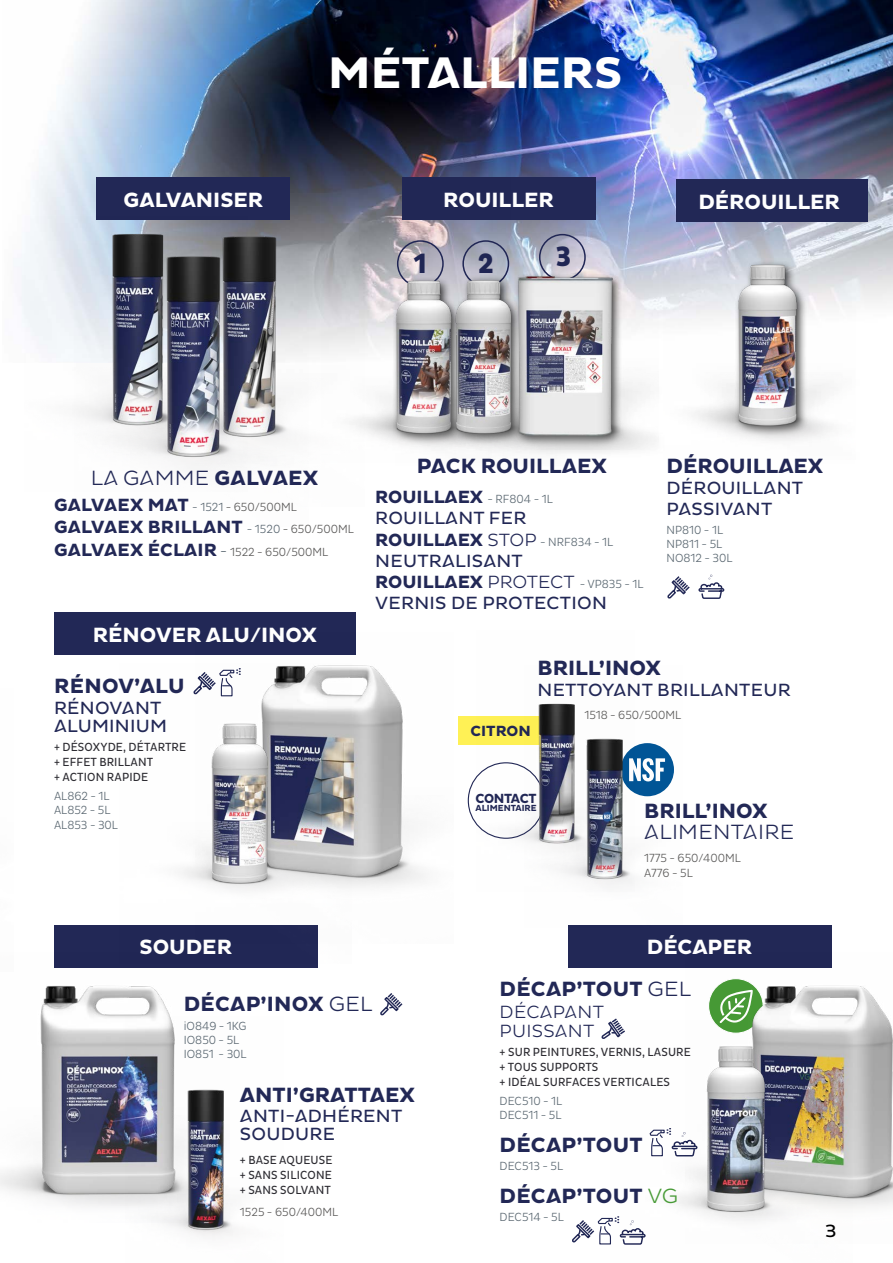
<style>
.page{position:relative;width:893px;height:1263px;background:#fff}
.page>*{position:absolute;margin:0;border:0;box-sizing:border-box;transform-origin:0 0}
.t1{font:45px "Aexalt MS Bold";color:#fff}
.t2{font:800 28.5px "Pluto Sans Cond";color:#222856}
.t3{font:21px "Aexalt MS Bold";color:#222856}
.t4{font:21px "Aexalt MS Bold";color:#fff}
.t5{font:21px "Aexalt MS Light";letter-spacing:.015em;color:#222856}
.t6{font:700 21px "Aexalt";color:#fff}
.t7{font:18px/18px "Aexalt MS Regular";letter-spacing:.015em;color:#222856}
.t8{font:18px/22.2px "Aexalt MS Bold";color:#222856}
.t9{font:18px/19.5px "Aexalt MS Light";letter-spacing:.015em;color:#222856}
.t10{font:18px "Aexalt MS Regular";color:#000}
.t11{font:15px "Aexalt MS Bold";color:#222856}
.t12{font:700 13.5px "Aexalt";letter-spacing:-.035em;color:#222856;scale:.95 1}
.t13{font:12px/15px "Pluto Sans Cond";letter-spacing:.015em;color:#2d2c32}
.t14{font:300 12px/14.4px "Pluto Sans Cond";color:#596670}
.t15{font:300 12px/14.4px "Pluto Sans Cond";color:#595857}
.t16{font:300 12px "Pluto Sans Cond";color:#585756}
.t17{font:700 9px "Aexalt";letter-spacing:-.005em;color:#222856;scale:.95 1}
.s1{font-family:"Aexalt MS Bold"}
.s2{font-family:"Pluto Sans Cond";font-weight:300;font-size:12px;color:#596670}
.s3{font-family:"Pluto Sans Cond";font-weight:300;font-size:12px;color:#585756}
.s4{font-family:"Aexalt MS Bold";font-weight:400;font-size:18px;color:#222856}
.s5{font-size:15px;color:#596670}
.s6{font-family:"Aexalt";font-weight:700}
.s7{font-family:"Aexalt MS Light";font-weight:400;font-size:18px;color:#222856}
.s8{font-family:"Aexalt MS Light"}
.s9{font-family:"Aexalt MS Light";color:#479a36}
</style>
<div class="page">
<img style="left:20px;top:0;width:873px;height:315px">
<div style="left:97px;top:178px;width:193px;height:42px;background:#222856"></div>
<div style="left:402px;top:178px;width:193px;height:42px;background:#222856"></div>
<div style="left:54px;top:612px;width:301px;height:43px;background:#222856"></div>
<div style="left:54px;top:925px;width:264px;height:42px;background:#222856"></div>
<div style="left:568px;top:925px;width:263px;height:42px;background:#222856"></div>
<div style="left:676px;top:180px;width:191px;height:42px;background:#222856"></div>
<svg style="left:380px;top:993px;width:23px;height:23px"></svg>
<svg style="left:601px;top:1018px;width:16px;height:21px"></svg>
<svg style="left:572px;top:1217px;width:39px;height:28px"></svg>
<svg style="left:667px;top:576px;width:23px;height:23px"></svg>
<svg style="left:698px;top:574px;width:27px;height:25px"></svg>
<div style="left:458px;top:716px;width:92px;height:28px;background:#fff155"></div>
<img style="left:24px;top:217px;width:224px;height:141px">
<img style="left:131px;top:223px;width:190px;height:131px">
<img style="left:74px;top:243px;width:234px;height:227px">
<img style="left:321px;top:164px;width:190px;height:278px">
<img style="left:395px;top:234px;width:172px;height:215px">
<div style="left:463px;top:272px;width:205px;height:187px;background:#000;opacity:.75"></div>
<img style="left:467px;top:251px;width:192px;height:199px">
<img style="left:351px;top:632px;width:74px;height:256px">
<img style="left:182px;top:665px;width:169px;height:226px">
<img style="left:476px;top:744px;width:48px;height:95px">
<img style="left:524px;top:703px;width:150px;height:184px">
<img style="left:0;top:967px;width:230px;height:240px">
<img style="left:686px;top:952px;width:207px;height:256px">
<img style="left:611px;top:1020px;width:242px;height:225px">
<div style="left:666px;top:260px;width:196px;height:206px;background:#000;opacity:.75"></div>
<img style="left:663px;top:261px;width:192px;height:198px">
<img style="left:126px;top:1017px;width:108px;height:220px">
<h1 class="t1" style="left:328px;top:47px;width:295px">MÉTALLIERS</h1>
<h3 class="t4" style="left:124px;top:188px;width:141px">GALVANISER</h3>
<h3 class="t4" style="left:443px;top:188px;width:112px">ROUILLER</h3>
<h2 class="t2" style="left:414px;top:247px;width:14px">1</h2>
<h2 class="t2" style="left:478px;top:247px;width:18px">2</h2>
<h2 class="t2" style="left:556px;top:240px;width:17px">3</h2>
<h3 class="t4" style="left:698px;top:190px;width:143px">DÉROUILLER</h3>
<h3 class="t5" style="left:91px;top:465px;width:229px">LA GAMME <span class="s1">GALVAEX</span></h3>
<h3 class="t8" style="left:54px;top:494px;width:301px">GALVAEX MAT <span class="s2">- 1521</span> <span class="s3">- 650/500ML<br></span>GALVAEX BRILLANT <span class="s2">- 1520</span> <span class="s3">- 650/500ML</span></h3>
<p class="t16" style="left:54px;top:545px;width:276px"><span class="s4">GALVAEX ÉCLAIR</span> <span class="s5">-</span> 1522 - 650/500ML</p>
<h3 class="t4" style="left:93px;top:622px;width:226px">RÉNOVER ALU<span class="s6">/INOX</span></h3>
<h3 class="t3" style="left:417px;top:454px;width:191px">PACK ROUILLAEX</h3>
<h3 class="t8" style="left:375px;top:486px;width:179px">ROUILLAEX <span class="s2">- RF804 - 1L</span></h3>
<h3 class="t7" style="left:375px;top:509px;width:153px">ROUILLANT FER</h3>
<p class="t14" style="left:375px;top:534px;width:240px"><span class="s4">ROUILLAEX</span> <span class="s7">STOP</span> - NRF834 - 1L</p>
<h3 class="t7" style="left:375px;top:552px;width:149px">NEUTRALISANT</h3>
<h3 class="t8" style="left:375px;top:571px;width:270px">ROUILLAEX <span class="s8">PROTECT</span> <span class="s2">- VP835 - 1L</span></h3>
<h3 class="t7" style="left:375px;top:594px;width:233px">VERNIS DE PROTECTION</h3>
<h3 class="t3" style="left:666px;top:454px;width:158px">DÉROUILLAEX</h3>
<h3 class="t7" style="left:666px;top:478px;width:138px;line-height:21px">DÉROUILLANT<br>PASSIVANT</h3>
<p class="t14" style="left:666px;top:522px;width:68px">NP810 - 1L<br>NP811 - 5L<br>NO812 - 30L</p>
<h3 class="t3" style="left:54px;top:674px;width:132px">RÉNOV’ALU</h3>
<h3 class="t7" style="left:54px;top:699px;width:115px">RÉNOVANT<br>ALUMINIUM</h3>
<p class="t13" style="left:54px;top:740px;width:134px">+ DÉSOXYDE, DÉTARTRE + EFFET BRILLANT<br>+ ACTION RAPIDE</p>
<p class="t14" style="left:54px;top:789px;width:66px">AL862 - 1L<br>AL852 - 5L<br>AL853 - 30L</p>
<p class="t11" style="left:471px;top:722px;width:62px">CITRON</p>
<h3 class="t3" style="left:538px;top:656px;width:125px">BRILL’INOX</h3>
<h3 class="t7" style="left:538px;top:681px;width:255px">NETTOYANT BRILLANTEUR</h3>
<p class="t15" style="left:584px;top:708px;width:98px">1518 - 650/500ML</p>
<p class="t12" style="left:475px;top:791px;width:66px">CONTACT</p>
<p class="t17" style="left:475px;top:802px;width:66px">ALIMENTAIRE</p>
<h3 class="t3" style="left:644px;top:799px;width:125px">BRILL’INOX</h3>
<h3 class="t5" style="left:644px;top:820px;width:151px">ALIMENTAIRE</h3>
<p class="t15" style="left:644px;top:851px;width:98px">1775 - 650/400ML<br>A776 - 5L</p>
<h3 class="t6" style="left:140px;top:935px;width:94px">SOUDER</h3>
<h3 class="t4" style="left:647px;top:935px;width:107px">DÉCAPER</h3>
<h3 class="t3" style="left:184px;top:992px;width:190px">DÉCAP’INOX <span class="s8">GEL</span></h3>
<p class="t14" style="left:184px;top:1018px;width:64px">iO849 - 1KG<br>IO850 - 5L<br>IO851 - 30L</p>
<h3 class="t3" style="left:240px;top:1082px;width:177px">ANTI’GRATTAEX</h3>
<h3 class="t7" style="left:240px;top:1107px;width:164px">ANTI-ADHÉRENT<br>SOUDURE</h3>
<p class="t13" style="left:240px;top:1152px;width:94px;text-align:justify">+ BASE AQUEUSE + SANS SILICONE + SANS SOLVANT</p>
<p class="t15" style="left:240px;top:1205px;width:100px">1525 - 650/400ML</p>
<h3 class="t3" style="left:500px;top:977px;width:193px">DÉCAP’TOUT <span class="s8">GEL</span></h3>
<h3 class="t9" style="left:500px;top:1002px;width:106px">DÉCAPANT<br>PUISSANT</h3>
<p class="t13" style="left:500px;top:1045px;width:193px">+ SUR PEINTURES, VERNIS, LASURE + TOUS SUPPORTS<br>+ IDÉAL SURFACES VERTICALES</p>
<p class="t14" style="left:500px;top:1094px;width:64px">DEC510 - 1L<br>DEC511 - 5L</p>
<h3 class="t3" style="left:500px;top:1133px;width:145px">DÉCAP’TOUT</h3>
<p class="t14" style="left:500px;top:1159px;width:65px">DEC513 - 5L</p>
<h3 class="t3" style="left:500px;top:1184px;width:180px">DÉCAP’TOUT <span class="s9">VG</span></h3>
<p class="t14" style="left:500px;top:1210px;width:66px">DEC514 - 5L</p>
<h3 class="t10" style="left:825px;top:1221px;width:13px">3</h3>
</div>
